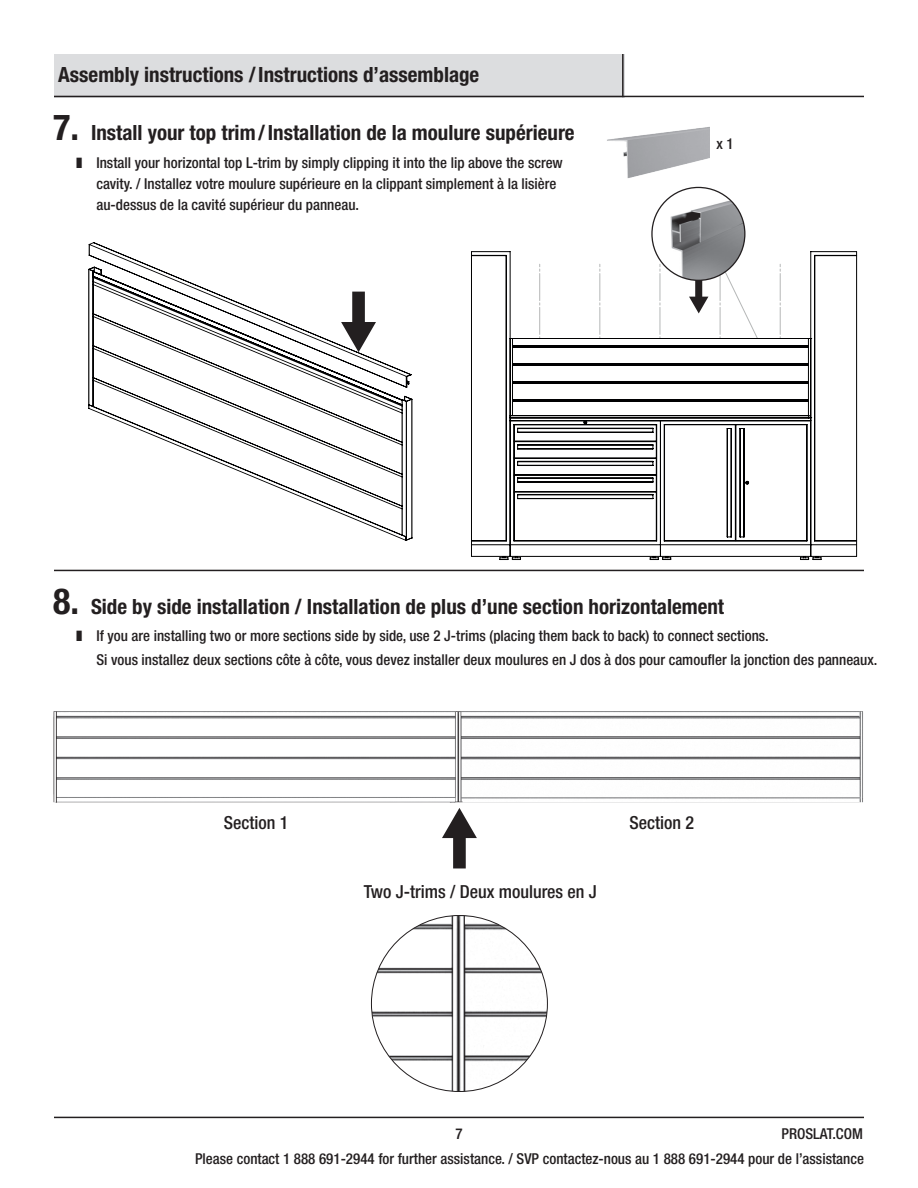
<style>
.page{position:relative;width:918px;height:1188px;background:#fff}
.page>*{position:absolute;margin:0;border:0;box-sizing:border-box;transform-origin:0 0}
.t1{font:700 condensed 21px "Helvetica Neue LT Std";color:#231f20}
.t2{font:500 condensed 18px "Helvetica Neue LT Std";color:#231f20}
.t3{font:500 condensed 15px/21px "Helvetica Neue LT Std";color:#231f20}
.t4{font:6.75px "Century Gothic";color:#000001;scale:1.39 1}
.s1{font-size:36px}
</style>
<div class="page">
<div style="left:54px;top:54px;width:570px;height:43px;background:#dcdddf"></div>
<hr style="left:622px;top:55px;width:2px;height:41px;background:#231f20">
<hr style="left:54px;top:96px;width:810px;height:1px;background:#231f20">
<hr style="left:54px;top:1117px;width:810px;height:1px;background:#231f20">
<hr style="left:80px;top:235px;width:1px;height:320px;background:#b5b7b7">
<hr style="left:80px;top:601px;width:344px;height:1px;background:#b5b7b7">
<hr style="left:843px;top:235px;width:1px;height:320px;background:#b5b7b7">
<hr style="left:80px;top:235px;width:344px;height:1px;background:#b5b7b7">
<svg style="left:88px;top:242px;width:325px;height:299px"></svg>
<img style="left:651px;top:199px;width:81px;height:52px">
<svg style="left:471px;top:251px;width:386px;height:309px"></svg>
<svg style="left:341px;top:292px;width:35px;height:60px"></svg>
<svg style="left:660px;top:201px;width:99px;height:139px"></svg>
<img style="left:53px;top:711px;width:810px;height:92px">
<img style="left:371px;top:916px;width:176px;height:176px;border-radius:88px">
<hr style="left:54px;top:570px;width:810px;height:1px;background:#231f20">
<svg style="left:442px;top:808px;width:35px;height:60px"></svg>
<img style="left:607px;top:127px;width:102px;height:51px">
<img style="left:652px;top:187px;width:93px;height:93px;border-radius:46px">
<h1 class="t1" style="left:58px;top:61px;width:423px">Assembly instructions /Instructions d’assemblage</h1>
<h1 class="t1" style="left:53px;top:120px;width:523px"><span class="s1">7.</span> Install your top trim/Installation de la moulure supérieure</h1>
<p class="t3" style="left:96px;top:152px;width:468px;text-indent:-20px">❚ Install your horizontal top L-trim by simply clipping it into the lip above the screw cavity. / Installez votre moulure supérieure en la clippant simplement à la lisière au-dessus de la cavité supérieur du panneau.</p>
<p class="t4" style="left:215px;top:183px;width:5px">4</p>
<p class="t4" style="left:392px;top:180px;width:5px">3</p>
<p class="t3" style="left:716px;top:133px;width:19px">x 1</p>
<h1 class="t1" style="left:53px;top:593px;width:672px"><span class="s1">8.</span> Side by side installation / Installation de plus d’une section horizontalement</h1>
<p class="t3" style="left:96px;top:624px;width:783px;line-height:24px;text-indent:-20px">❚ If you are installing two or more sections side by side, use 2 J-trims (placing them back to back) to connect sections.<br>Si vous installez deux sections côte à côte, vous devez installer deux moulures en J dos à dos pour camoufler la jonction des panneaux.</p>
<p class="t4" style="left:194px;top:606px;width:5px">4</p>
<p class="t4" style="left:371px;top:606px;width:5px">3</p>
<p class="t4" style="left:566px;top:606px;width:5px">2</p>
<p class="t2" style="left:224px;top:811px;width:66px">Section 1</p>
<p class="t2" style="left:629px;top:811px;width:66px">Section 2</p>
<p class="t2" style="left:364px;top:881px;width:234px">Two J-trims / Deux moulures en J</p>
<p class="t3" style="left:195px;top:1121px;width:670px;line-height:24.8px;text-align:right">PROSLAT.COM<br>Please contact 1 888 691-2944 for further assistance. / SVP contactez-nous au 1 888 691-2944 pour de l’assistance</p>
<p class="t3" style="left:455px;top:1123px;width:9px">7</p>
</div>
